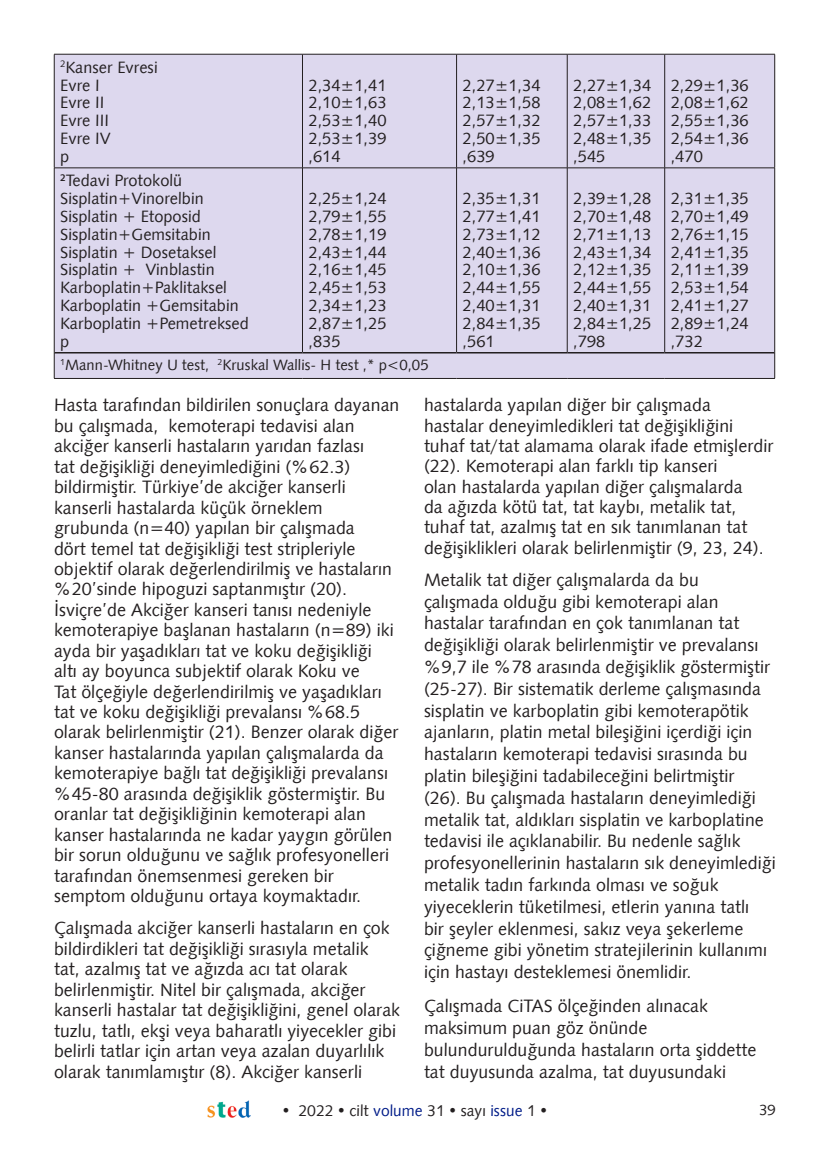
<style>
.page{position:relative;width:830px;height:1170px;background:#fff}
.page>*{position:absolute;margin:0;border:0;box-sizing:border-box;transform-origin:0 0}
.t1{font:18px/20.4px "Humanist 531 BT Roman A";color:#231f20}
.t2{font:16.5px "Humanist 531 BT Roman A";color:#231f20}
.t3{font:15.75px "Humanist 531 BT Roman A";color:#231f20}
.t4{font:15px "Humanist 531 BT Roman A";color:#231f20}
.s1{color:#001c88}
</style>
<div class="page">
<img style="left:208px;top:1100px;width:42px;height:16px">
<div style="left:55px;top:55px;width:719px;height:323px;background:#ddd8ee"></div>
<hr style="left:54px;top:54px;width:1px;height:114px;background:#231f20">
<hr style="left:774px;top:54px;width:1px;height:114px;background:#231f20">
<hr style="left:54px;top:168px;width:1px;height:185px;background:#231f20">
<hr style="left:774px;top:168px;width:1px;height:185px;background:#231f20">
<svg style="left:54px;top:353px;width:1px;height:25px"></svg>
<svg style="left:774px;top:353px;width:1px;height:25px"></svg>
<hr style="left:54px;top:378px;width:248px;height:1px;background:#231f20">
<hr style="left:302px;top:378px;width:154px;height:1px;background:#231f20">
<hr style="left:456px;top:378px;width:111px;height:1px;background:#231f20">
<hr style="left:567px;top:378px;width:97px;height:1px;background:#231f20">
<hr style="left:664px;top:378px;width:110px;height:1px;background:#231f20">
<hr style="left:54px;top:352px;width:248px;height:1px;background:#231f20">
<hr style="left:302px;top:352px;width:154px;height:1px;background:#231f20">
<hr style="left:456px;top:352px;width:111px;height:1px;background:#231f20">
<hr style="left:567px;top:352px;width:97px;height:1px;background:#231f20">
<hr style="left:664px;top:352px;width:110px;height:1px;background:#231f20">
<hr style="left:54px;top:54px;width:248px;height:1px;background:#231f20">
<hr style="left:302px;top:54px;width:154px;height:1px;background:#231f20">
<hr style="left:302px;top:54px;width:1px;height:114px;background:#231f20">
<hr style="left:456px;top:54px;width:111px;height:1px;background:#231f20">
<hr style="left:456px;top:54px;width:1px;height:114px;background:#231f20">
<hr style="left:567px;top:54px;width:97px;height:1px;background:#231f20">
<hr style="left:566px;top:54px;width:1px;height:114px;background:#231f20">
<hr style="left:664px;top:54px;width:110px;height:1px;background:#231f20">
<hr style="left:664px;top:54px;width:1px;height:114px;background:#231f20">
<hr style="left:54px;top:168px;width:248px;height:1px;background:#231f20">
<hr style="left:302px;top:168px;width:154px;height:1px;background:#231f20">
<hr style="left:302px;top:168px;width:1px;height:184px;background:#231f20">
<hr style="left:456px;top:168px;width:111px;height:1px;background:#231f20">
<hr style="left:456px;top:168px;width:1px;height:184px;background:#231f20">
<hr style="left:567px;top:168px;width:97px;height:1px;background:#231f20">
<hr style="left:566px;top:168px;width:1px;height:184px;background:#231f20">
<hr style="left:664px;top:168px;width:110px;height:1px;background:#231f20">
<hr style="left:664px;top:168px;width:1px;height:184px;background:#231f20">
<p class="t2" style="left:60px;top:57px;width:99px"><sup>2</sup>Kanser Evresi</p>
<p class="t2" style="left:60px;top:74px;width:41px">Evre I</p>
<p class="t2" style="left:60px;top:92px;width:46px">Evre II</p>
<p class="t2" style="left:60px;top:110px;width:50px">Evre III</p>
<p class="t2" style="left:60px;top:128px;width:52px">Evre IV</p>
<p class="t2" style="left:60px;top:146px;width:11px">p</p>
<p class="t2" style="left:60px;top:170px;width:123px"><sup>2</sup>Tedavi Protokolü</p>
<p class="t2" style="left:60px;top:188px;width:145px">Sisplatin+Vinorelbin</p>
<p class="t2" style="left:60px;top:206px;width:142px">Sisplatin + Etoposid</p>
<p class="t2" style="left:60px;top:224px;width:152px">Sisplatin+Gemsitabin</p>
<p class="t2" style="left:60px;top:241px;width:158px">Sisplatin + Dosetaksel</p>
<p class="t2" style="left:60px;top:259px;width:156px">Sisplatin + Vinblastin</p>
<p class="t2" style="left:60px;top:277px;width:168px">Karboplatin+Paklitaksel</p>
<p class="t2" style="left:60px;top:295px;width:180px">Karboplatin +Gemsitabin</p>
<p class="t2" style="left:60px;top:313px;width:190px">Karboplatin +Pemetreksed</p>
<p class="t2" style="left:60px;top:330px;width:11px">p</p>
<p class="t2" style="left:308px;top:74px;width:79px">2,34±1,41</p>
<p class="t2" style="left:308px;top:92px;width:79px">2,10±1,63</p>
<p class="t2" style="left:308px;top:110px;width:79px">2,53±1,40</p>
<p class="t2" style="left:308px;top:128px;width:79px">2,53±1,39</p>
<p class="t2" style="left:308px;top:146px;width:34px">,614</p>
<p class="t2" style="left:308px;top:188px;width:79px">2,25±1,24</p>
<p class="t2" style="left:308px;top:206px;width:79px">2,79±1,55</p>
<p class="t2" style="left:308px;top:224px;width:79px">2,78±1,19</p>
<p class="t2" style="left:308px;top:241px;width:79px">2,43±1,44</p>
<p class="t2" style="left:308px;top:259px;width:79px">2,16±1,45</p>
<p class="t2" style="left:308px;top:277px;width:79px">2,45±1,53</p>
<p class="t2" style="left:308px;top:295px;width:79px">2,34±1,23</p>
<p class="t2" style="left:308px;top:313px;width:79px">2,87±1,25</p>
<p class="t2" style="left:308px;top:330px;width:34px">,835</p>
<p class="t4" style="left:60px;top:355px;width:370px"><sup>1</sup>Mann-Whitney U test, <sup>2</sup>Kruskal Wallis- H test ,* p&lt;0,05</p>
<p class="t2" style="left:462px;top:74px;width:79px">2,27±1,34</p>
<p class="t2" style="left:462px;top:92px;width:79px">2,13±1,58</p>
<p class="t2" style="left:462px;top:110px;width:79px">2,57±1,32</p>
<p class="t2" style="left:462px;top:128px;width:79px">2,50±1,35</p>
<p class="t2" style="left:462px;top:146px;width:34px">,639</p>
<p class="t2" style="left:462px;top:188px;width:79px">2,35±1,31</p>
<p class="t2" style="left:462px;top:206px;width:79px">2,77±1,41</p>
<p class="t2" style="left:462px;top:224px;width:79px">2,73±1,12</p>
<p class="t2" style="left:462px;top:241px;width:79px">2,40±1,36</p>
<p class="t2" style="left:462px;top:259px;width:79px">2,10±1,36</p>
<p class="t2" style="left:462px;top:277px;width:79px">2,44±1,55</p>
<p class="t2" style="left:462px;top:295px;width:79px">2,40±1,31</p>
<p class="t2" style="left:462px;top:313px;width:79px">2,84±1,35</p>
<p class="t2" style="left:462px;top:330px;width:34px">,561</p>
<p class="t2" style="left:573px;top:74px;width:79px">2,27±1,34</p>
<p class="t2" style="left:573px;top:92px;width:79px">2,08±1,62</p>
<p class="t2" style="left:573px;top:110px;width:79px">2,57±1,33</p>
<p class="t2" style="left:573px;top:128px;width:79px">2,48±1,35</p>
<p class="t2" style="left:573px;top:146px;width:34px">,545</p>
<p class="t2" style="left:573px;top:188px;width:79px">2,39±1,28</p>
<p class="t2" style="left:573px;top:206px;width:79px">2,70±1,48</p>
<p class="t2" style="left:573px;top:224px;width:79px">2,71±1,13</p>
<p class="t2" style="left:573px;top:241px;width:79px">2,43±1,34</p>
<p class="t2" style="left:573px;top:259px;width:79px">2,12±1,35</p>
<p class="t2" style="left:573px;top:277px;width:79px">2,44±1,55</p>
<p class="t2" style="left:573px;top:295px;width:79px">2,40±1,31</p>
<p class="t2" style="left:573px;top:313px;width:79px">2,84±1,25</p>
<p class="t2" style="left:573px;top:330px;width:34px">,798</p>
<p class="t2" style="left:670px;top:74px;width:79px">2,29±1,36</p>
<p class="t2" style="left:670px;top:92px;width:79px">2,08±1,62</p>
<p class="t2" style="left:670px;top:110px;width:79px">2,55±1,36</p>
<p class="t2" style="left:670px;top:128px;width:79px">2,54±1,36</p>
<p class="t2" style="left:670px;top:146px;width:34px">,470</p>
<p class="t2" style="left:670px;top:188px;width:79px">2,31±1,35</p>
<p class="t2" style="left:670px;top:206px;width:79px">2,70±1,49</p>
<p class="t2" style="left:670px;top:224px;width:79px">2,76±1,15</p>
<p class="t2" style="left:670px;top:241px;width:79px">2,41±1,35</p>
<p class="t2" style="left:670px;top:259px;width:79px">2,11±1,39</p>
<p class="t2" style="left:670px;top:277px;width:79px">2,53±1,54</p>
<p class="t2" style="left:670px;top:295px;width:79px">2,41±1,27</p>
<p class="t2" style="left:670px;top:313px;width:79px">2,89±1,24</p>
<p class="t2" style="left:670px;top:330px;width:34px">,732</p>
<p class="t1" style="left:54px;top:394px;width:347px">Hasta tarafından bildirilen sonuçlara dayanan bu çalışmada, kemoterapi tedavisi alan akciğer kanserli hastaların yarıdan fazlası<br>tat değişikliği deneyimlediğini (%62.3) bildirmiştir. Türkiye’de akciğer kanserli kanserli hastalarda küçük örneklem grubunda (n=40) yapılan bir çalışmada<br>dört temel tat değişikliği test stripleriyle objektif olarak değerlendirilmiş ve hastaların %20’sinde hipoguzi saptanmıştır (20).<br>İsviçre’de Akciğer kanseri tanısı nedeniyle kemoterapiye başlanan hastaların (n=89) iki ayda bir yaşadıkları tat ve koku değişikliği<br>altı ay boyunca subjektif olarak Koku ve<br>Tat ölçeğiyle değerlendirilmiş ve yaşadıkları tat ve koku değişikliği prevalansı %68.5 olarak belirlenmiştir (21). Benzer olarak diğer kanser hastalarında yapılan çalışmalarda da kemoterapiye bağlı tat değişikliği prevalansı %45-80 arasında değişiklik göstermiştir. Bu oranlar tat değişikliğinin kemoterapi alan kanser hastalarında ne kadar yaygın görülen bir sorun olduğunu ve sağlık profesyonelleri tarafından önemsenmesi gereken bir semptom olduğunu ortaya koymaktadır.</p>
<p class="t1" style="left:54px;top:917px;width:347px">Çalışmada akciğer kanserli hastaların en çok bildirdikleri tat değişikliği sırasıyla metalik<br>tat, azalmış tat ve ağızda acı tat olarak belirlenmiştir. Nitel bir çalışmada, akciğer kanserli hastalar tat değişikliğini, genel olarak tuzlu, tatlı, ekşi veya baharatlı yiyecekler gibi belirli tatlar için artan veya azalan duyarlılık olarak tanımlamıştır (8). Akciğer kanserli</p>
<p class="t1" style="left:424px;top:394px;width:351px">hastalarda yapılan diğer bir çalışmada hastalar deneyimledikleri tat değişikliğini tuhaf tat/tat alamama olarak ifade etmişlerdir (22). Kemoterapi alan farklı tip kanseri<br>olan hastalarda yapılan diğer çalışmalarda<br>da ağızda kötü tat, tat kaybı, metalik tat, tuhaf tat, azalmış tat en sık tanımlanan tat değişiklikleri olarak belirlenmiştir (9, 23, 24).</p>
<p class="t1" style="left:424px;top:568px;width:353px;line-height:21.8px">Metalik tat diğer çalışmalarda da bu çalışmada olduğu gibi kemoterapi alan hastalar tarafından en çok tanımlanan tat değişikliği olarak belirlenmiştir ve prevalansı %9,7 ile %78 arasında değişiklik göstermiştir (25-27). Bir sistematik derleme çalışmasında sisplatin ve karboplatin gibi kemoterapötik ajanların, platin metal bileşiğini içerdiği için hastaların kemoterapi tedavisi sırasında bu platin bileşiğini tadabileceğini belirtmiştir (26). Bu çalışmada hastaların deneyimlediği metalik tat, aldıkları sisplatin ve karboplatine tedavisi ile açıklanabilir. Bu nedenle sağlık profesyonellerinin hastaların sık deneyimlediği metalik tadın farkında olması ve soğuk yiyeceklerin tüketilmesi, etlerin yanına tatlı<br>bir şeyler eklenmesi, sakız veya şekerleme çiğneme gibi yönetim stratejilerinin kullanımı için hastayı desteklemesi önemlidir.</p>
<p class="t1" style="left:424px;top:994px;width:334px;line-height:21.8px">Çalışmada CiTAS ölçeğinden alınacak maksimum puan göz önünde bulundurulduğunda hastaların orta şiddette tat duyusunda azalma, tat duyusundaki</p>
<p class="t3" style="left:282px;top:1100px;width:266px">• 2022 • cilt <span class="s1">volume</span> 31 • sayı <span class="s1">issue</span> 1 •</p>
<p class="t4" style="left:758px;top:1100px;width:18px">39</p>
</div>
